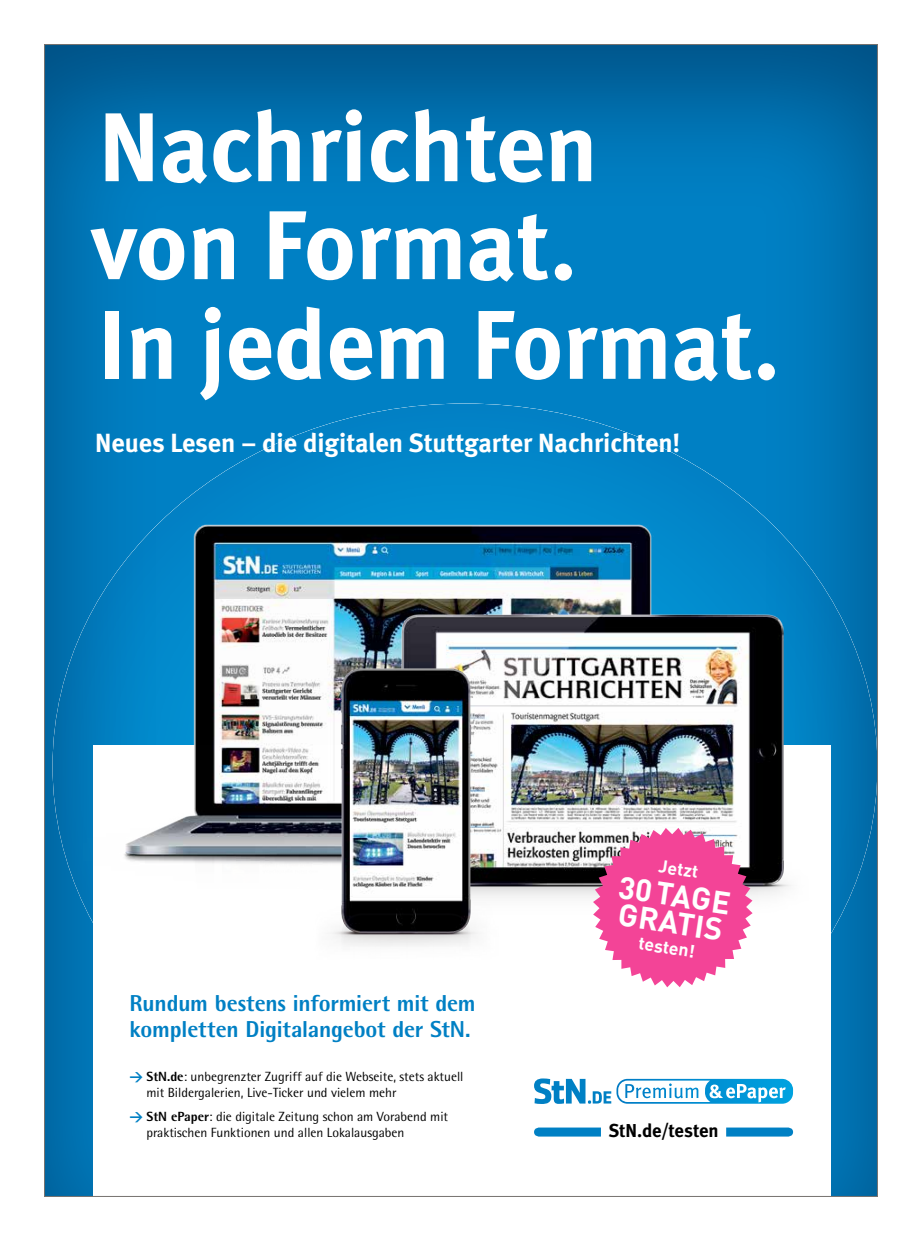
<style>
.page{position:relative;width:922px;height:1241px;background:#fff}
.page>*{position:absolute;margin:0;border:0;box-sizing:border-box;transform-origin:0 0}
.t1{font:700 97.5px/98.8px "Meta";color:#fff}
.t2{font:700 31px/27.5px "DINOT";color:#fff}
.t3{font:700 26.25px "Meta";color:#fff}
.t4{font:800 23.12px/25.8px "Rotis Semi Sans";letter-spacing:-.01em;color:#0080c4}
.t5{font:700 18.62px "Meta";letter-spacing:-.005em;color:#000}
.t6{font:700 17.75px "DINOT";color:#fff}
.t7{font:13.25px/16px "Rotis Semi Sans";color:#000}
.s1{font-family:"DINOT";font-weight:700;color:#0080c4}
.s2{font-weight:800}
</style>
<div class="page">
<div style="left:44px;top:44px;width:833px;height:1152px;background:#004575;opacity:.85"></div>
<div style="left:93px;top:744px;width:737px;height:452px;background:#fff"></div>
<div style="left:83px;top:451px;width:669px;height:11px;background:#0282c6"></div>
<img style="left:83px;top:462px;width:669px;height:501px">
<img style="left:375px;top:914px;width:218px;height:49px">
<img style="left:375px;top:590px;width:434px;height:324px">
<img style="left:302px;top:641px;width:207px;height:318px">
<img style="left:302px;top:912px;width:207px;height:41px">
<svg style="left:534px;top:1078px;width:258px;height:25px"></svg>
<svg style="left:726px;top:1127px;width:66px;height:9px"></svg>
<svg style="left:534px;top:1127px;width:66px;height:9px"></svg>
<svg style="left:593px;top:827px;width:159px;height:160px"></svg>
<h1 class="t1" style="left:91px;top:97px;width:689px">Nachrichten<br>von Format.<br>In jedem Format.</h1>
<h3 class="t3" style="left:95px;top:427px;width:586px">Neues Lesen – die digitalen Stuttgarter Nachrichten!</h3>
<h3 class="t4" style="left:130px;top:990px;width:347px">Rundum bestens informiert mit dem kompletten Digitalangebot der StN.</h3>
<p class="t7" style="left:146px;top:1068px;width:318px;text-indent:-17px"><span class="s1">→</span> <span class="s2">StN.de</span>: unbegrenzter Zugriff auf die Webseite, stets aktuell mit Bildergalerien, Live-Ticker und vielem mehr</p>
<p class="t7" style="left:146px;top:1107px;width:303px;text-indent:-17px"><span class="s1">→</span> <span class="s2">StN ePaper</span>: die digitale Zeitung schon am Vorabend mit praktischen Funktionen und allen Lokalausgaben</p>
<h3 class="t6" style="left:660px;top:854px;width:41px;rotate:9deg">Jetzt</h3>
<h2 class="t2" style="left:621px;top:871px;width:114px;rotate:9deg">30TAGE<br>GRATIS</h2>
<h3 class="t6" style="left:640px;top:931px;width:58px;rotate:9deg">testen!</h3>
<h3 class="t5" style="left:608px;top:1118px;width:112px">StN.de/testen</h3>
</div>
